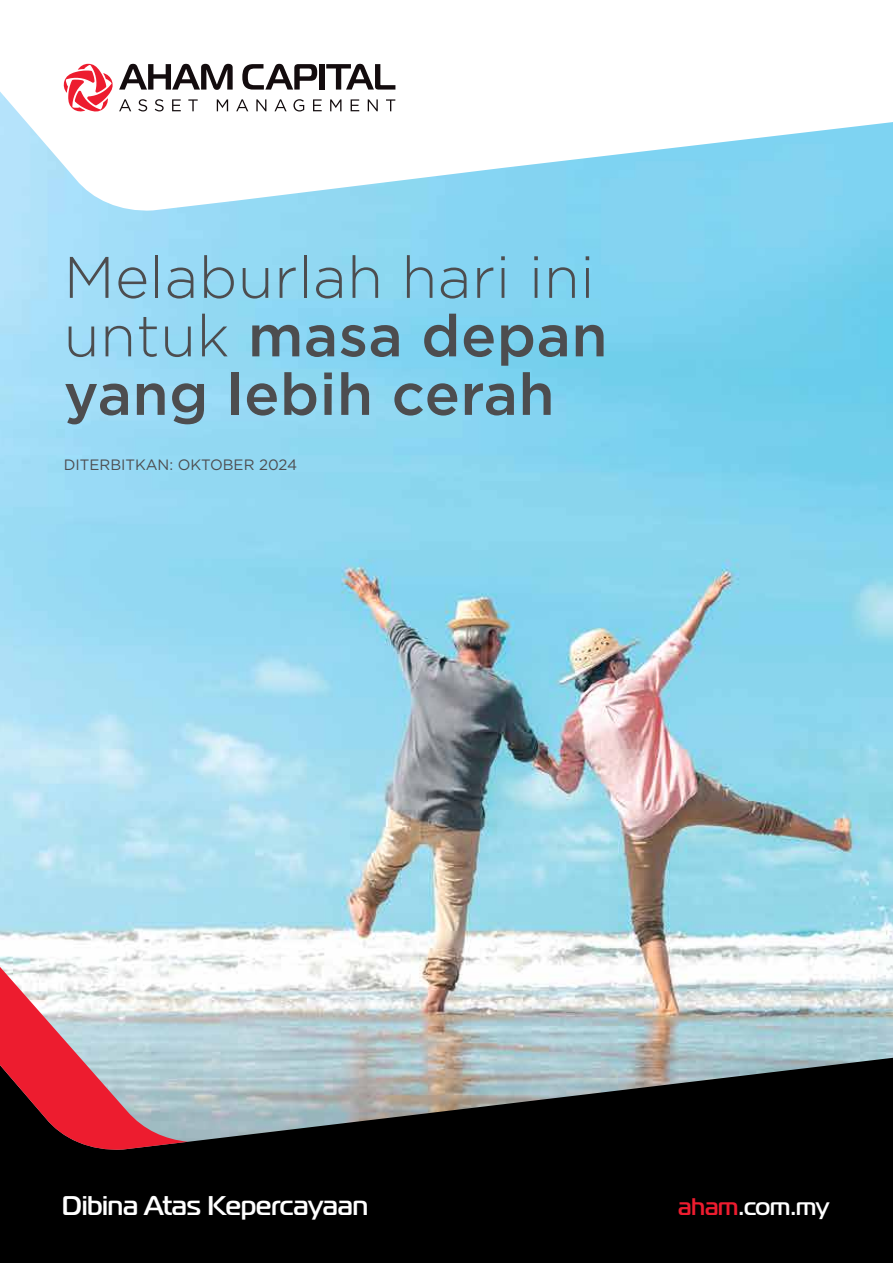
<style>
.page{position:relative;width:893px;height:1263px;background:#fff}
.page>*{position:absolute;margin:0;border:0;box-sizing:border-box;transform-origin:0 0}
.t1{font:500 58.5px/58.5px "Gotham";letter-spacing:.01em;color:#4d4d4f}
.t2{font:700 27px "Magistral";color:#fff}
.t3{font:700 24px "Magistral";color:#fff}
.t4{font:15px "Gotham";color:#4d4d4f}
.s1{font-weight:300}
.s2{color:#ed1c2f}
</style>
<div class="page">
<img style="left:0;top:92px;width:893px;height:924px">
<svg style="left:0;top:1016px;width:893px;height:247px;background:#34393a"></svg>
<svg style="left:0;top:919px;width:188px;height:231px"></svg>
<svg style="left:63px;top:64px;width:332px;height:48px"></svg>
<p class="t1" style="left:64px;top:247px;width:545px"><span class="s1">Melaburlah hari ini untuk</span> masa depan yang lebih cerah</p>
<p class="t4" style="left:64px;top:455px;width:235px">DITERBITKAN: OKTOBER 2024</p>
<p class="t2" style="left:62px;top:1188px;width:307px">Dibina Atas Kepercayaan</p>
<p class="t3" style="left:678px;top:1191px;width:153px"><span class="s2">aham</span>.com.my</p>
</div>
